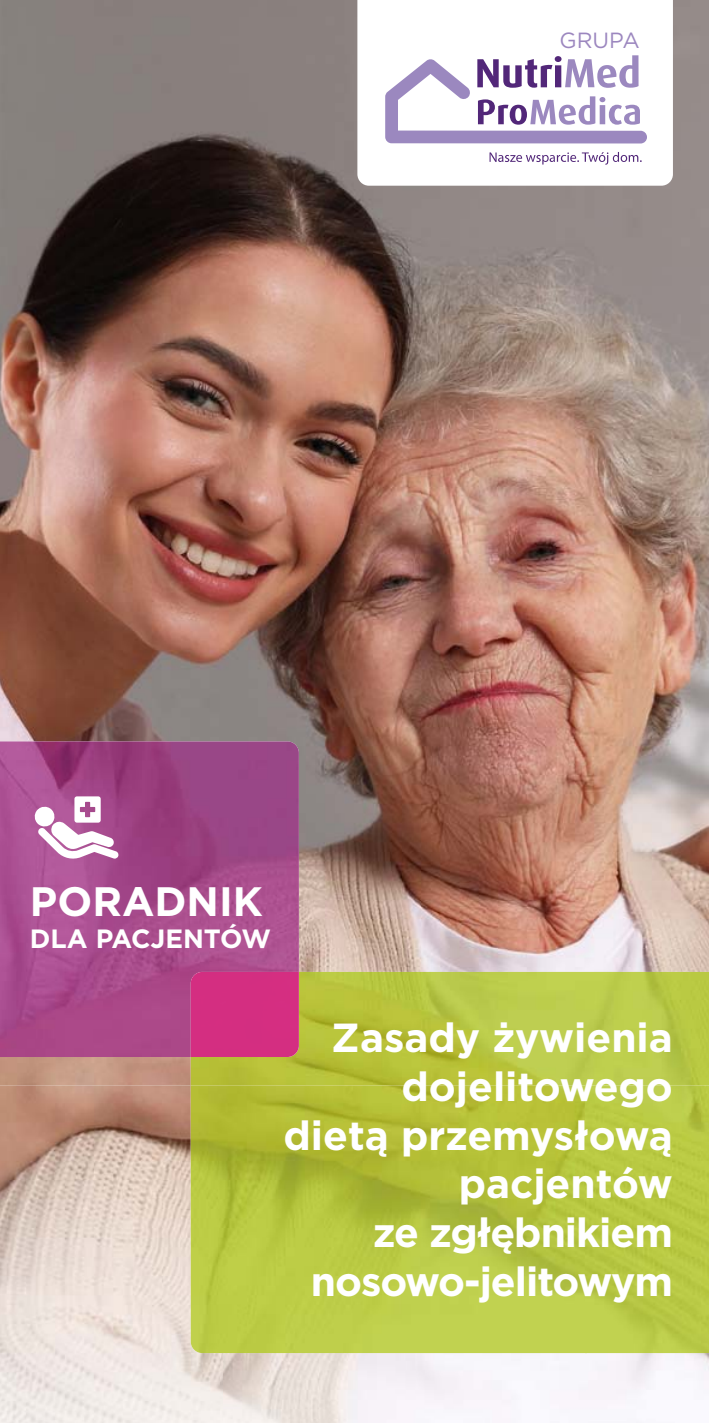
<style>
.page{position:relative;width:709px;height:1423px;background:#fff}
.page>*{position:absolute;margin:0;border:0;box-sizing:border-box;transform-origin:0 0}
.t1{font:700 41px "Gotham";color:#fff}
.t2{font:700 40.5px/48.8px "Gotham";letter-spacing:-.01em;color:#fff;text-align:right}
.t3{font:700 26.5px "Gotham";letter-spacing:-.005em;color:#fff}
.t4{font:22px "Gotham";color:#9c87bf}
</style>
<div class="page">
<img style="left:0;top:0;width:709px;height:1085px">
<img style="left:0;top:1085px;width:223px;height:337px">
<img style="left:223px;top:1352px;width:486px;height:70px">
<img style="left:191px;top:971px;width:518px;height:381px">
<img style="left:0;top:741px;width:299px;height:315px">
<div style="left:191px;top:971px;width:108px;height:85px;background:#d42e81"></div>
<svg style="left:357px;top:0;width:316px;height:186px"></svg>
<svg style="left:489px;top:152px;width:152px;height:13px"></svg>
<svg style="left:385px;top:55px;width:262px;height:88px"></svg>
<svg style="left:34px;top:796px;width:85px;height:64px"></svg>
<p class="t4" style="left:559px;top:30px;width:82px">GRUPA</p>
<p class="t1" style="left:30px;top:884px;width:234px">PORADNIK</p>
<p class="t3" style="left:30px;top:927px;width:243px">DLA PACJENTÓW</p>
<p class="t2" style="left:283px;top:1016px;width:391px">Zasady żywienia dojelitowego<br>dietą przemysłową pacjentów<br>ze zgłębnikiem nosowo-jelitowym</p>
</div>
